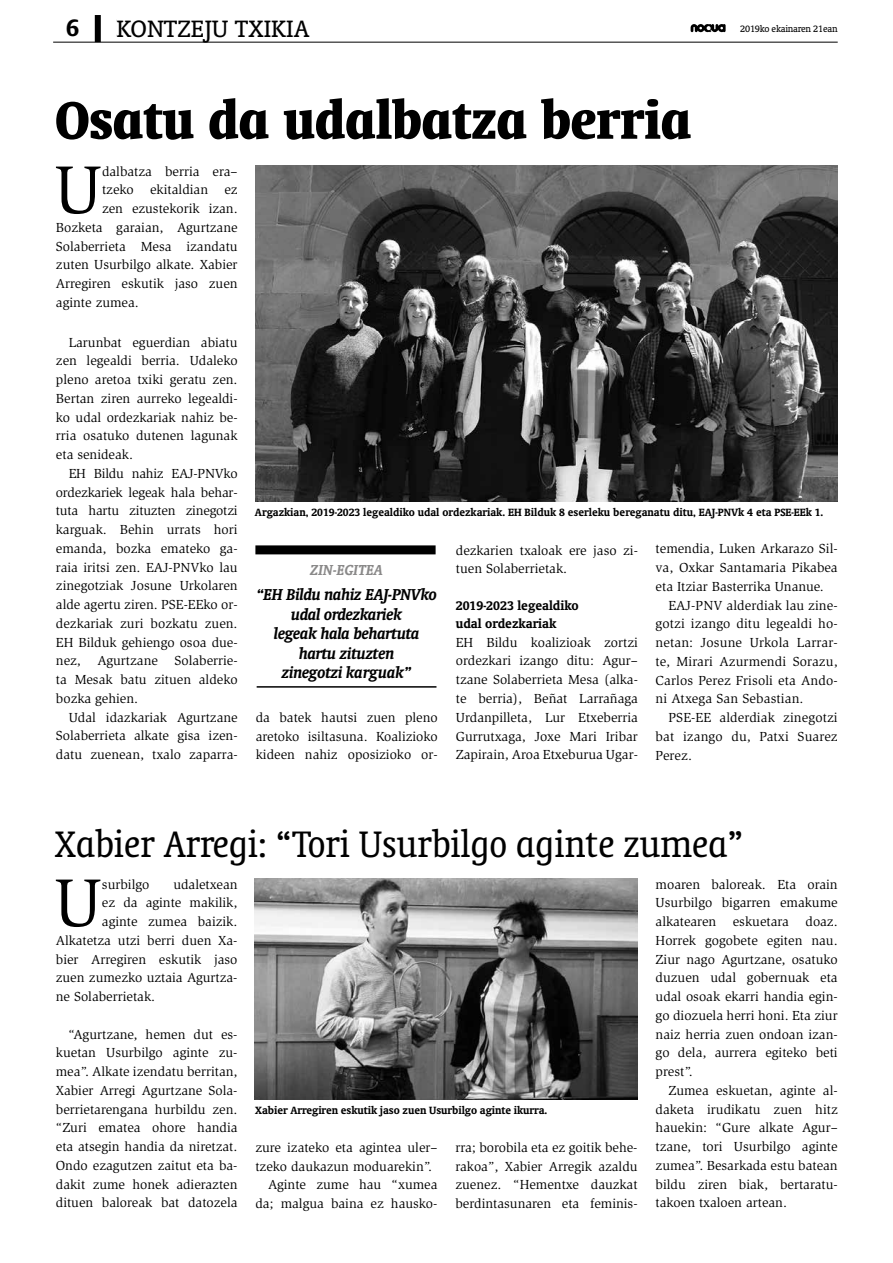
<style>
.page{position:relative;width:893px;height:1263px;background:#fff}
.page>*{position:absolute;margin:0;border:0;box-sizing:border-box;transform-origin:0 0}
.t1{font:69.45px "Slimbach";color:#000}
.t2{font:700 condensed 60px "Oranda BT";color:#000}
.t3{font:condensed 42px "Oranda BT";color:#000}
.t4{font:27px "Oranda BT";color:#000}
.t5{font:700 27px "Oranda BT";color:#000}
.t6{font:italic 700 18px/19.5px "Oranda BT";letter-spacing:-.015em;color:#000;text-align:center}
.t7{font:italic 700 16.5px "Oranda BT";color:#8a8989}
.t8{font:700 14.25px/18px "Oranda BT";color:#000}
.t9{font:13.5px/18.8px "Slimbach";color:#000;text-align:justify}
.t10{font:700 12px "Oranda BT";color:#000}
.t11{font:10.5px "Oranda BT";letter-spacing:-.02em;color:#000}
</style>
<div class="page">
<svg style="left:691px;top:24px;width:35px;height:8px"></svg>
<hr style="left:53px;top:42px;width:785px;height:1px;background:#000">
<div style="left:95px;top:15px;width:6px;height:27px;background:#000"></div>
<img style="left:255px;top:165px;width:582px;height:336px">
<div style="left:255px;top:545px;width:181px;height:9px;background:#000"></div>
<hr style="left:257px;top:686px;width:179px;height:2px;background:#000">
<img style="left:255px;top:878px;width:382px;height:221px">
<h3 class="t5" style="left:66px;top:12px;width:15px">6</h3>
<h3 class="t4" style="left:117px;top:12px;width:119px">PIL-PIL AN</h3>
<h3 class="t4" style="left:117px;top:13px;width:194px">KONTZEJU TXIKIA</h3>
<p class="t11" style="left:740px;top:23px;width:99px">2019ko ekainaren 21ean</p>
<h2 class="t2" style="left:55px;top:84px;width:637px">Osatu da udalbatza berria</h2>
<h1 class="t1" style="left:54px;top:150px;width:49px">U</h1>
<p class="t9" style="left:102px;top:162px;width:137px">dalbatza berria era–</p>
<p class="t9" style="left:102px;top:181px;width:137px">tzeko ekitaldian ez</p>
<p class="t9" style="left:102px;top:199px;width:137px">zen ezustekorik izan.</p>
<p class="t9" style="left:56px;top:218px;width:183px">Bozketa garaian, Agurtzane</p>
<p class="t9" style="left:56px;top:237px;width:183px">Solaberrieta Mesa izandatu</p>
<p class="t9" style="left:56px;top:256px;width:183px">zuten Usurbilgo alkate. Xabier</p>
<p class="t9" style="left:56px;top:274px;width:183px">Arregiren eskutik jaso zuen</p>
<p class="t9" style="left:56px;top:293px;width:84px">aginte zumea.</p>
<p class="t9" style="left:56px;top:333px;width:183px;text-indent:13px">Larunbat eguerdian abiatu zen legealdi berria. Udaleko pleno aretoa txiki geratu zen.<br>Bertan ziren aurreko legealdi&shy;ko udal ordezkariak nahiz be&shy;rria osatuko dutenen lagunak eta senideak.</p>
<p class="t9" style="left:56px;top:464px;width:183px;text-indent:13px">EH Bildu nahiz EAJ-PNVko ordezkariek legeak hala behar&shy;tuta hartu zituzten zinegotzi karguak. Behin urrats hori emanda, bozka emateko ga&shy;raia iritsi zen. EAJ-PNVko lau zinegotziak Josune Urkolaren alde agertu ziren. PSE-EEko or&shy;dezkariak zuri bozkatu zuen.<br>EH Bilduk gehiengo osoa due&shy;nez, Agurtzane Solaberrie&shy;ta Mesak batu zituen aldeko bozka gehien.</p>
<p class="t9" style="left:56px;top:708px;width:183px;text-indent:13px">Udal idazkariak Agurtzane Solaberrieta alkate gisa izen&shy;datu zuenean, txalo zaparra-</p>
<p class="t9" style="left:256px;top:708px;width:184px">da batek hautsi zuen pleno aretoko isiltasuna. Koalizioko kideen nahiz oposizioko or-</p>
<p class="t10" style="left:255px;top:505px;width:570px">Argazkian, 2019-2023 legealdiko udal ordezkariak. EH Bilduk 8 eserleku bereganatu ditu, EAJ-PNVk 4 eta PSE-EEk 1.</p>
<p class="t9" style="left:656px;top:540px;width:184px">temendia, Luken Arkarazo Sil&shy;va, Oxkar Santamaria Pikabea eta Itziar Basterrika Unanue.</p>
<p class="t9" style="left:656px;top:596px;width:184px;text-indent:13px">EAJ-PNV alderdiak lau zine&shy;gotzi izango ditu legealdi ho&shy;netan: Josune Urkola Larrar&shy;te, Mirari Azurmendi Sorazu, Carlos Perez Frisoli eta Ando&shy;ni Atxega San Sebastian.</p>
<p class="t9" style="left:656px;top:708px;width:184px;text-indent:13px">PSE-EE alderdiak zinegotzi bat izango du, Patxi Suarez Perez.</p>
<p class="t9" style="left:456px;top:541px;width:184px">dezkarien txaloak ere jaso zi&shy;tuen Solaberrietak.</p>
<p class="t8" style="left:456px;top:596px;width:124px">2019-2023 legealdiko udal ordezkariak</p>
<p class="t9" style="left:456px;top:633px;width:184px">EH Bildu koalizioak zortzi ordezkari izango ditu: Agur– tzane Solaberrieta Mesa (alka&shy;te berria), Beñat Larrañaga Urdanpilleta, Lur Etxeberria Gurrutxaga, Joxe Mari Iribar Zapirain, Aroa Etxeburua Ugar-</p>
<p class="t7" style="left:310px;top:560px;width:74px">ZIN-EGITEA</p>
<h3 class="t6" style="left:256px;top:584px;width:182px">“EH Bildu nahiz EAJ-PNVko udal ordezkariek<br>legeak hala behartuta hartu zituzten<br>zinegotzi karguak”</h3>
<h3 class="t3" style="left:54px;top:820px;width:690px">Xabier Arregi: “Tori Usurbilgo aginte zumea”</h3>
<h1 class="t1" style="left:54px;top:863px;width:49px">U</h1>
<p class="t9" style="left:102px;top:875px;width:49px">surbilgo</p>
<p class="t9" style="left:173px;top:875px;width:66px">udaletxean</p>
<p class="t9" style="left:102px;top:893px;width:137px">ez da aginte makilik,</p>
<p class="t9" style="left:102px;top:912px;width:137px">aginte zumea baizik.</p>
<p class="t9" style="left:56px;top:931px;width:183px">Alkatetza utzi berri duen Xa-</p>
<p class="t9" style="left:56px;top:950px;width:183px">bier Arregiren eskutik jaso</p>
<p class="t9" style="left:56px;top:968px;width:183px">zuen zumezko uztaia Agurtza-</p>
<p class="t9" style="left:56px;top:987px;width:101px">ne Solaberrietak.</p>
<p class="t9" style="left:56px;top:1025px;width:183px;text-indent:13px">“Agurtzane, hemen dut es&shy;kuetan Usurbilgo aginte zu&shy;mea”. Alkate izendatu berritan, Xabier Arregi Agurtzane Sola&shy;berrietarengana hurbildu zen. “Zuri ematea ohore handia eta atsegin handia da niretzat.<br>Ondo ezagutzen zaitut eta ba&shy;dakit zume honek adierazten dituen baloreak bat datozela</p>
<p class="t10" style="left:255px;top:1103px;width:294px">Xabier Arregiren eskutik jaso zuen Usurbilgo aginte ikurra.</p>
<p class="t9" style="left:455px;top:1138px;width:184px">rra; borobila eta ez goitik behe&shy;rakoa”, Xabier Arregik azaldu zuenez. “Hementxe dauzkat berdintasunaren eta feminis-</p>
<p class="t9" style="left:255px;top:1138px;width:184px">zure izateko eta agintea uler–</p>
<p class="t9" style="left:255px;top:1157px;width:178px">tzeko daukazun moduarekin”.</p>
<p class="t9" style="left:268px;top:1175px;width:171px">Aginte zume hau “xumea</p>
<p class="t9" style="left:255px;top:1194px;width:184px">da; malgua baina ez hausko-</p>
<p class="t9" style="left:656px;top:875px;width:184px">moaren baloreak. Eta orain Usurbilgo bigarren emakume alkatearen eskuetara doaz.<br>Horrek gogobete egiten nau.<br>Ziur nago Agurtzane, osatuko duzuen udal gobernuak eta udal osoak ekarri handia egin&shy;go diozuela herri honi. Eta ziur naiz herria zuen ondoan izan&shy;go dela, aurrera egiteko beti prest”.</p>
<p class="t9" style="left:656px;top:1081px;width:184px;text-indent:13px">Zumea eskuetan, aginte al&shy;daketa irudikatu zuen hitz hauekin: “Gure alkate Agur– tzane, tori Usurbilgo aginte zumea”. Besarkada estu batean bildu ziren biak, bertaratu&shy;takoen txaloen artean.</p>
</div>
